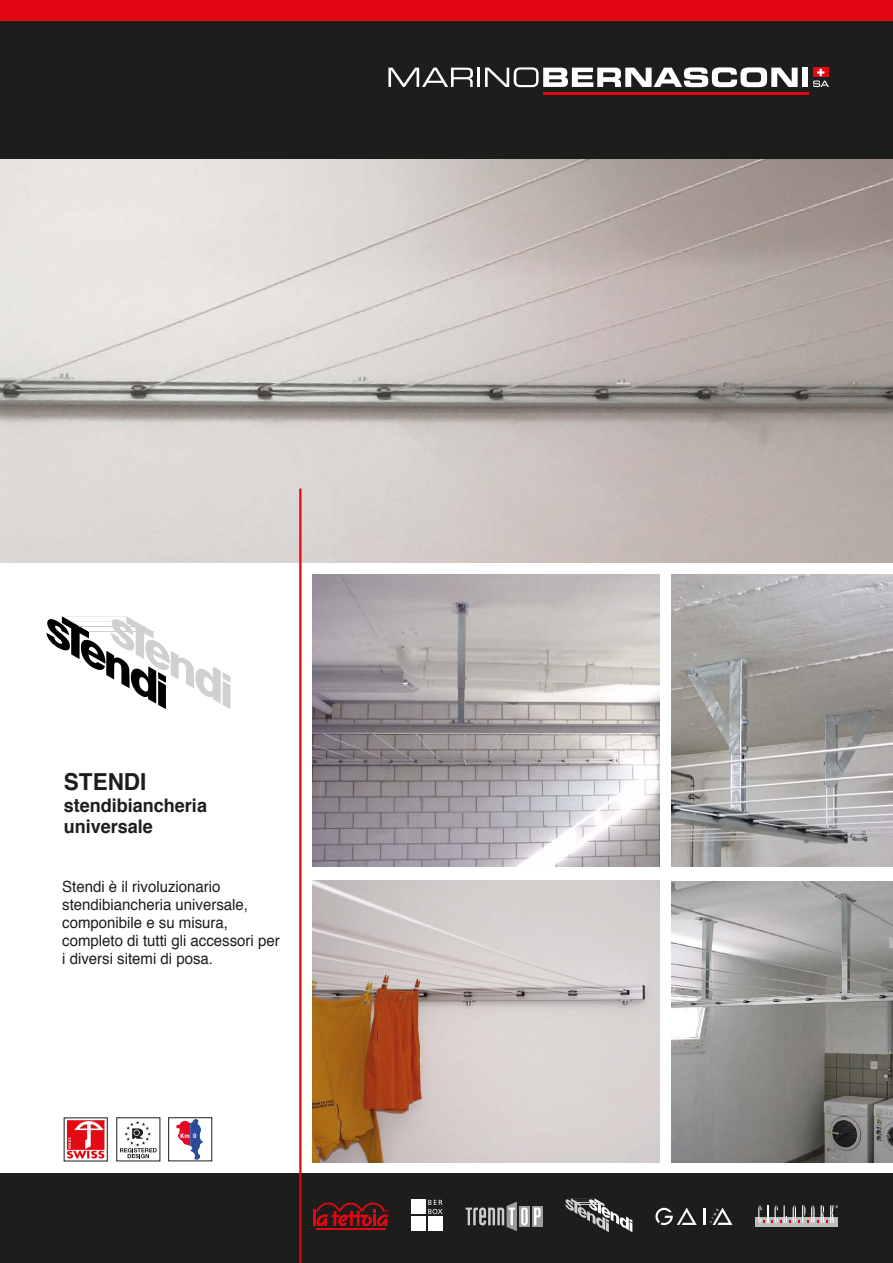
<style>
.page{position:relative;width:893px;height:1263px;background:#fff}
.page>*{position:absolute;margin:0;border:0;box-sizing:border-box;transform-origin:0 0}
.t1{font:700 23.4px "Helvetica";color:#1d1d1b;scale:.96 1}
.t2{font:700 18.75px/21.6px "Helvetica";color:#1d1d1b;scale:.96 1}
.t3{font:15.45px/18px "Helvetica";color:#1d1d1b}
.t4{font:700 6.15px "Helvetica";color:#fff}
</style>
<div class="page">
<img style="left:0;top:158px;width:893px;height:404px">
<svg style="left:66px;top:1120px;width:1px;height:30px"></svg>
<div style="left:0;top:1174px;width:893px;height:89px;background:#1d1d1b"></div>
<div style="left:0;top:0;width:893px;height:21px;background:#e30613"></div>
<div style="left:0;top:21px;width:893px;height:137px;background:#1d1d1b"></div>
<hr style="left:299px;top:489px;width:2px;height:774px;background:#e30613">
<svg style="left:120px;top:1121px;width:37px;height:37px"></svg>
<svg style="left:176px;top:1119px;width:27px;height:40px"></svg>
<div style="left:168px;top:1117px;width:44px;height:44px;border:1px solid #1d1d1b"></div>
<svg style="left:388px;top:68px;width:85px;height:19px"></svg>
<hr style="left:477px;top:68px;width:3px;height:19px;background:#fff">
<svg style="left:485px;top:67px;width:313px;height:20px"></svg>
<div style="left:802px;top:68px;width:6px;height:19px;background:#fff"></div>
<hr style="left:543px;top:92px;width:265px;height:2px;background:#e30613">
<svg style="left:813px;top:68px;width:15px;height:1px"></svg>
<svg style="left:813px;top:69px;width:16px;height:18px"></svg>
<svg style="left:67px;top:1120px;width:38px;height:39px"></svg>
<img style="left:313px;top:575px;width:346px;height:292px">
<img style="left:672px;top:881px;width:221px;height:281px">
<svg style="left:848px;top:900px;width:3px;height:57px"></svg>
<img style="left:313px;top:881px;width:346px;height:281px">
<img style="left:672px;top:575px;width:221px;height:292px">
<div style="left:756px;top:1217px;width:82px;height:10px;background:#bcbcbc"></div>
<svg style="left:758px;top:1205px;width:80px;height:18px"></svg>
<svg style="left:428px;top:1200px;width:15px;height:14px"></svg>
<div style="left:412px;top:1200px;width:14px;height:14px;background:#fff"></div>
<div style="left:412px;top:1216px;width:14px;height:15px;background:#fff"></div>
<div style="left:428px;top:1216px;width:14px;height:15px;background:#fff"></div>
<svg style="left:313px;top:1202px;width:76px;height:27px"></svg>
<div style="left:519px;top:1206px;width:11px;height:21px;background:#9d9d9c"></div>
<div style="left:532px;top:1206px;width:10px;height:21px;background:#9d9d9c"></div>
<svg style="left:534px;top:1207px;width:7px;height:18px"></svg>
<svg style="left:466px;top:1202px;width:62px;height:29px"></svg>
<svg style="left:565px;top:1198px;width:67px;height:34px"></svg>
<hr style="left:703px;top:1208px;width:3px;height:17px;background:#fff">
<svg style="left:655px;top:1207px;width:42px;height:18px"></svg>
<svg style="left:709px;top:1207px;width:23px;height:18px"></svg>
<svg style="left:46px;top:616px;width:185px;height:93px"></svg>
<svg style="left:709px;top:922px;width:5px;height:55px"></svg>
<h1 class="t1" style="left:64px;top:763px;width:87px">STENDI</h1>
<p class="t2" style="left:64px;top:794px;width:151px">stendibiancheria universale</p>
<p class="t3" style="left:62px;top:878px;width:219px">Stendi è il rivoluzionario stendibiancheria universale, componibile e su misura, completo di tutti gli accessori per i diversi sitemi di posa.</p>
<p class="t4" style="left:180px;top:1130px;width:18px">Km 0</p>
</div>
